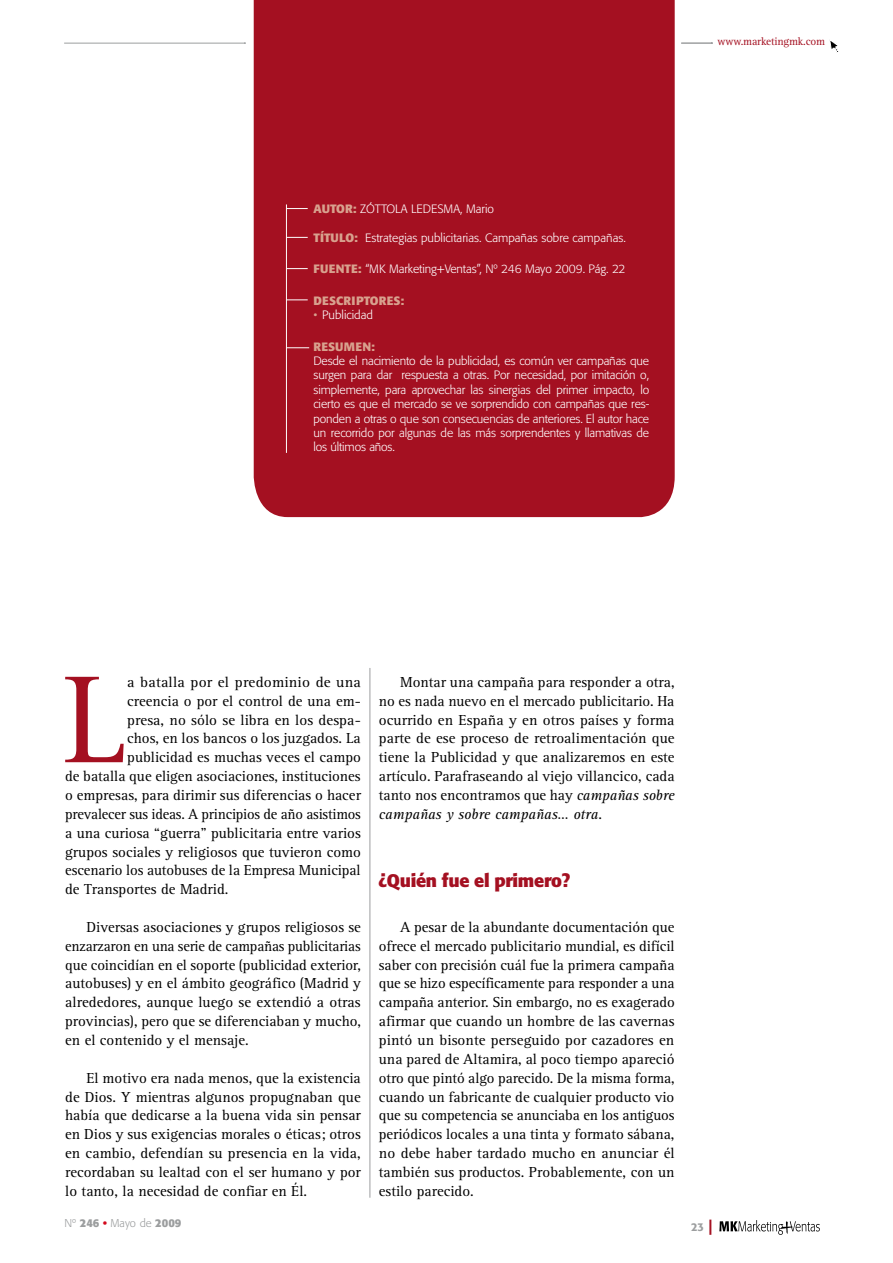
<style>
.page{position:relative;width:893px;height:1263px;background:#fff}
.page>*{position:absolute;margin:0;border:0;box-sizing:border-box;transform-origin:0 0}
.t1{font:128.25px "Rotis Serif";color:#a41021}
.t2{font:700 18px "Formata";letter-spacing:-.015em;color:#a41021}
.t3{font:15px/18.9px "Rotis Serif";color:#000;text-align:justify}
.t4{font:300 12px/14.4px "Formata";letter-spacing:-.01em;color:#fff;text-align:justify}
.t5{font:700 12px "Formata";letter-spacing:.02em;color:#d8a18e}
.t6{font:11.25px "Rotis Serif";letter-spacing:-.015em;color:#a41021}
.t7{font:300 11.25px "Formata";color:#9c9e9f}
.t8{font:500 11.25px "Formata";color:#9c9e9f}
.s1{font-weight:700;color:#d8a18e}
.s2{color:#d8a18e}
.s3{font-weight:700}
.s4{font-weight:700;color:#d3091c}
.s5{font-style:italic}
.s6{font-weight:700;font-size:15.15px;color:#a41021}
</style>
<div class="page">
<hr style="left:370px;top:668px;width:1px;height:530px;background:#9c9e9f">
<svg style="left:829px;top:40px;width:10px;height:13px"></svg>
<hr style="left:681px;top:43px;width:31px;height:1px;background:#9c9e9f">
<hr style="left:64px;top:43px;width:181px;height:1px;background:#9c9e9f">
<div style="left:254px;top:0;width:421px;height:517px;background:#a41021"></div>
<svg style="left:287px;top:347px;width:22px;height:1px"></svg>
<hr style="left:286px;top:204px;width:1px;height:249px;background:#fff">
<svg style="left:287px;top:208px;width:21px;height:1px"></svg>
<svg style="left:287px;top:237px;width:21px;height:1px"></svg>
<svg style="left:287px;top:299px;width:21px;height:1px"></svg>
<svg style="left:287px;top:268px;width:21px;height:1px"></svg>
<svg style="left:719px;top:1220px;width:101px;height:15px"></svg>
<p class="t4" style="left:314px;top:202px;width:182px"><span class="s1">AUTOR:</span> Zóttola Ledesma, Mario</p>
<p class="t4" style="left:314px;top:231px;width:314px"><span class="s1">TÍTULO:</span> Estrategias publicitarias. Campañas sobre campañas.</p>
<p class="t4" style="left:314px;top:262px;width:314px"><span class="s1">FUENTE:</span> “MK Marketing+Ventas”, Nº 246 Mayo 2009. Pág. 22</p>
<p class="t5" style="left:314px;top:293px;width:92px">DESCRIPTORES:</p>
<p class="t4" style="left:314px;top:308px;width:61px"><span class="s2">•</span> Publicidad</p>
<p class="t5" style="left:314px;top:339px;width:63px">RESUMEN:</p>
<p class="t4" style="left:314px;top:354px;width:337px">Desde el nacimiento de la publicidad, es común ver campañas que surgen para dar respuesta a otras. Por necesidad, por imitación o, simplemente, para aprovechar las sinergias del primer impacto, lo cierto es que el mercado se ve sorprendido con campañas que res&shy;ponden a otras o que son consecuencias de anteriores. El autor hace un recorrido por algunas de las más sorprendentes y llamativas de los últimos años.</p>
<p class="t6" style="left:717px;top:35px;width:109px">www.marketingmk.com</p>
<h1 class="t1" style="left:63px;top:647px;width:66px">L</h1>
<p class="t3" style="left:127px;top:673px;width:235px">a batalla por el predominio de una</p>
<p class="t3" style="left:127px;top:692px;width:235px">creencia o por el control de una em-</p>
<p class="t3" style="left:127px;top:710px;width:235px">presa, no sólo se libra en los despa-</p>
<p class="t3" style="left:127px;top:729px;width:235px">chos, en los bancos o los juzgados. La</p>
<p class="t3" style="left:127px;top:748px;width:235px">publicidad es muchas veces el campo</p>
<p class="t3" style="left:65px;top:767px;width:297px">de batalla que eligen asociaciones, instituciones</p>
<p class="t3" style="left:65px;top:786px;width:297px">o empresas, para dirimir sus diferencias o hacer</p>
<p class="t3" style="left:65px;top:805px;width:297px">prevalecer sus ideas. A principios de año asistimos</p>
<p class="t3" style="left:65px;top:824px;width:297px">a una curiosa “guerra” publicitaria entre varios</p>
<p class="t3" style="left:65px;top:842px;width:297px">grupos sociales y religiosos que tuvieron como</p>
<p class="t3" style="left:65px;top:861px;width:297px">escenario los autobuses de la Empresa Municipal</p>
<p class="t3" style="left:65px;top:880px;width:165px">de Transportes de Madrid.</p>
<p class="t3" style="left:65px;top:918px;width:297px;text-indent:21px">Diversas asociaciones y grupos religiosos se enzarzaron en una serie de campañas publicitarias que coincidían en el soporte (publicidad exterior, autobuses) y en el ámbito geográfico (Madrid y alrededores, aunque luego se extendió a otras provincias), pero que se diferenciaban y mucho, en el contenido y el mensaje.</p>
<p class="t3" style="left:65px;top:1069px;width:297px;text-indent:21px">El motivo era nada menos, que la existencia de Dios. Y mientras algunos propugnaban que había que dedicarse a la buena vida sin pensar en Dios y sus exigencias morales o éticas; otros en cambio, defendían su presencia en la vida, recordaban su lealtad con el ser humano y por lo tanto, la necesidad de confiar en Él.</p>
<p class="t7" style="left:65px;top:1216px;width:118px">Nº <span class="s3">246</span> <span class="s4">•</span> Mayo de <span class="s3">2009</span></p>
<p class="t3" style="left:379px;top:673px;width:297px;text-indent:21px">Montar una campaña para responder a otra, no es nada nuevo en el mercado publicitario. Ha ocurrido en España y en otros países y forma parte de ese proceso de retroalimentación que tiene la Publicidad y que analizaremos en este artículo. Parafraseando al viejo villancico, cada tanto nos encontramos que hay <span class="s5">campañas sobre campañas y sobre campañas… otra</span>.</p>
<p class="t2" style="left:379px;top:869px;width:193px">¿QUIÉN FUE EL PRIMERO?</p>
<p class="t3" style="left:379px;top:918px;width:297px;text-indent:21px">A pesar de la abundante documentación que ofrece el mercado publicitario mundial, es difícil saber con precisión cuál fue la primera campaña que se hizo específicamente para responder a una campaña anterior. Sin embargo, no es exagerado afirmar que cuando un hombre de las cavernas pintó un bisonte perseguido por cazadores en una pared de Altamira, al poco tiempo apareció otro que pintó algo parecido. De la misma forma, cuando un fabricante de cualquier producto vio que su competencia se anunciaba en los antiguos periódicos locales a una tinta y formato sábana, no debe haber tardado mucho en anunciar él también sus productos. Probablemente, con un estilo parecido.</p>
<p class="t8" style="left:691px;top:1220px;width:23px">23 <span class="s6">|</span></p>
</div>
